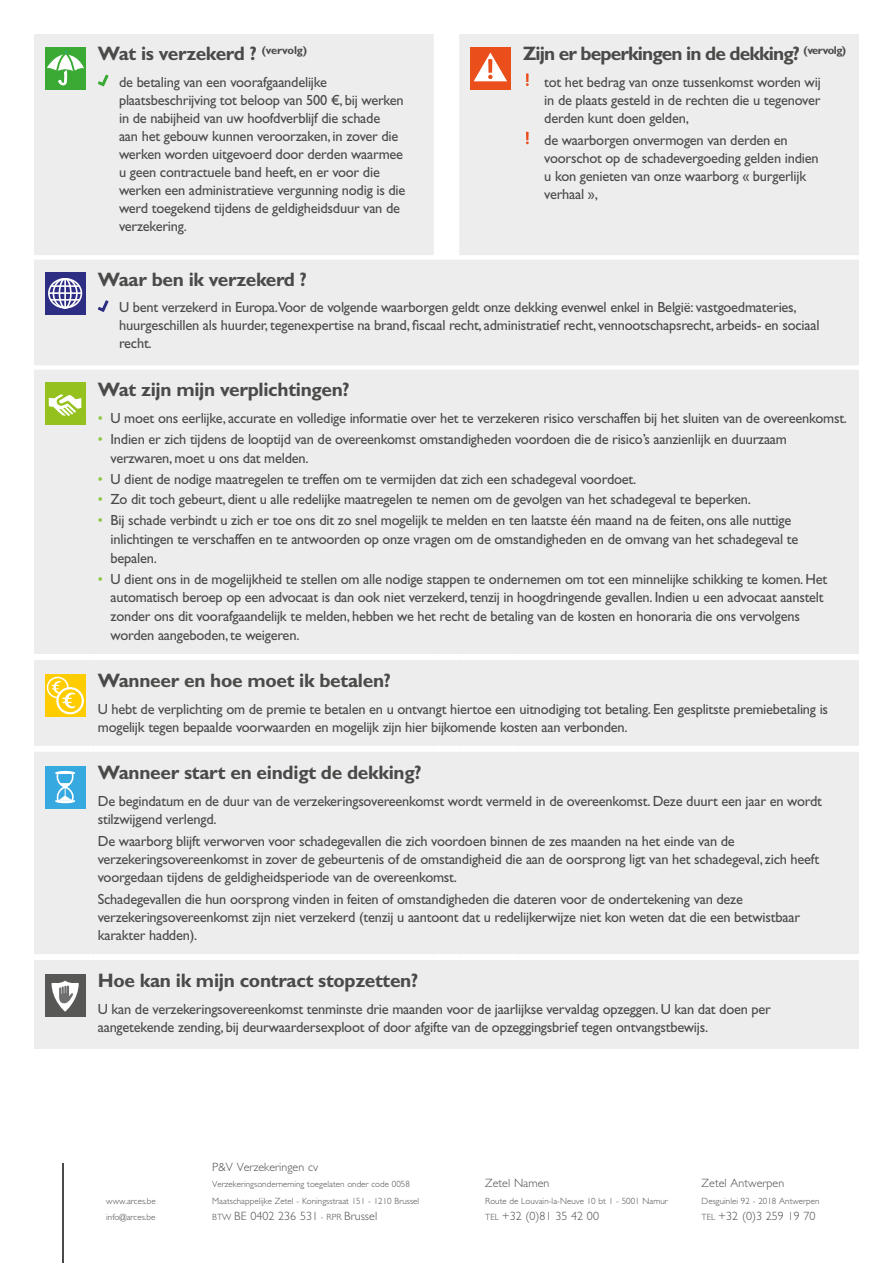
<style>
.page{position:relative;width:893px;height:1263px;background:#fff}
.page>*{position:absolute;margin:0;border:0;box-sizing:border-box;transform-origin:0 0}
.t1{font:700 19.5px "Gill Sans Std";letter-spacing:-.015em;color:#4a4a49}
.t2{font:700 19.5px "Gill Sans Std";letter-spacing:-.045em;color:#4a4a49}
.t3{font:14.7px/18px "Gill Sans Std";letter-spacing:-.015em;color:#4a4a49}
.t4{font:300 12px "Gill Sans Std";letter-spacing:.005em;color:#4a4a49}
.t5{font:300 9px/16.5px "Gill Sans Std";letter-spacing:.005em;color:#4a4a49}
.s1{color:#8dc73f}
.s2{font-size:9px}
</style>
<div class="page">
<hr style="left:63px;top:1163px;width:1px;height:100px;background:#4a4a49">
<div style="left:34px;top:34px;width:825px;height:1015px;background:#ededed"></div>
<div style="left:94px;top:654px;width:340px;height:6px;background:#fff"></div>
<div style="left:434px;top:654px;width:25px;height:6px;background:#fff"></div>
<div style="left:459px;top:654px;width:60px;height:6px;background:#fff"></div>
<div style="left:519px;top:654px;width:340px;height:6px;background:#fff"></div>
<div style="left:94px;top:746px;width:340px;height:6px;background:#fff"></div>
<div style="left:434px;top:746px;width:25px;height:6px;background:#fff"></div>
<div style="left:459px;top:746px;width:60px;height:6px;background:#fff"></div>
<div style="left:519px;top:746px;width:340px;height:6px;background:#fff"></div>
<div style="left:94px;top:954px;width:340px;height:6px;background:#fff"></div>
<div style="left:434px;top:954px;width:25px;height:6px;background:#fff"></div>
<div style="left:459px;top:954px;width:60px;height:6px;background:#fff"></div>
<div style="left:519px;top:954px;width:340px;height:6px;background:#fff"></div>
<div style="left:34px;top:654px;width:60px;height:6px;background:#fff"></div>
<div style="left:34px;top:746px;width:60px;height:6px;background:#fff"></div>
<div style="left:34px;top:954px;width:60px;height:6px;background:#fff"></div>
<div style="left:45px;top:47px;width:41px;height:42px;background:#3aaa35"></div>
<svg style="left:47px;top:50px;width:37px;height:35px"></svg>
<svg style="left:98px;top:75px;width:11px;height:11px"></svg>
<div style="left:470px;top:47px;width:41px;height:42px;background:#e94e1b"></div>
<svg style="left:474px;top:53px;width:33px;height:28px"></svg>
<svg style="left:526px;top:73px;width:3px;height:13px"></svg>
<svg style="left:526px;top:131px;width:3px;height:13px"></svg>
<svg style="left:45px;top:272px;width:41px;height:43px"></svg>
<div style="left:48px;top:278px;width:34px;height:31px;border:2px solid #fff;border-radius:50%"></div>
<div style="left:53px;top:278px;width:25px;height:31px;border:2px solid #fff;border-radius:50%"></div>
<div style="left:59px;top:278px;width:13px;height:31px;border:2px solid #fff;border-radius:50%"></div>
<hr style="left:64px;top:279px;width:2px;height:30px;background:#fff">
<hr style="left:51px;top:285px;width:29px;height:2px;background:#fff">
<hr style="left:51px;top:299px;width:29px;height:2px;background:#fff">
<hr style="left:49px;top:292px;width:32px;height:2px;background:#fff">
<svg style="left:98px;top:300px;width:11px;height:12px"></svg>
<div style="left:45px;top:382px;width:41px;height:43px;background:#95c11f"></div>
<svg style="left:49px;top:394px;width:33px;height:22px"></svg>
<div style="left:45px;top:674px;width:41px;height:42px;background:#fc0"></div>
<div style="left:47px;top:677px;width:22px;height:21px;border:2px solid #fff;border-radius:50%"></div>
<svg style="left:57px;top:688px;width:26px;height:25px"></svg>
<div style="left:56px;top:687px;width:28px;height:27px;border:2px solid #fff;border-radius:50%"></div>
<svg style="left:51px;top:680px;width:25px;height:29px"></svg>
<div style="left:45px;top:766px;width:41px;height:42px;background:#36a9e1"></div>
<svg style="left:55px;top:771px;width:20px;height:32px"></svg>
<div style="left:45px;top:974px;width:41px;height:43px;background:#575756"></div>
<svg style="left:52px;top:980px;width:27px;height:32px"></svg>
<h1 class="t1" style="left:98px;top:42px;width:211px">Wat is verzekerd ? <sup>(vervolg)</sup></h1>
<p class="t3" style="left:119px;top:73px;width:288px">de betaling van een voorafgaandelijke plaatsbeschrijving tot beloop van 500 €, bij werken in de nabijheid van uw hoofdverblijf die schade<br>aan het gebouw kunnen veroorzaken, in zover die werken worden uitgevoerd door derden waarmee u geen contractuele band heeft, en er voor die werken een administratieve vergunning nodig is die werd toegekend tijdens de geldigheidsduur van de verzekering.</p>
<h1 class="t2" style="left:523px;top:42px;width:325px">Zijn er beperkingen in de dekking? <sup>(vervolg)</sup></h1>
<p class="t3" style="left:544px;top:73px;width:278px;text-align:justify">tot het bedrag van onze tussenkomst worden wij in de plaats gesteld in de rechten die u tegenover derden kunt doen gelden,</p>
<p class="t3" style="left:544px;top:131px;width:276px">de waarborgen onvermogen van derden en voorschot op de schadevergoeding gelden indien u kon genieten van onze waarborg « burgerlijk verhaal »,</p>
<h1 class="t1" style="left:98px;top:268px;width:211px">Waar ben ik verzekerd ?</h1>
<p class="t3" style="left:119px;top:298px;width:702px">U bent verzekerd in Europa.Voor de volgende waarborgen geldt onze dekking evenwel enkel in België: vastgoedmateries, huurgeschillen als huurder, tegenexpertise na brand, fiscaal recht, administratief recht, vennootschapsrecht, arbeids- en sociaal recht.</p>
<h1 class="t1" style="left:98px;top:378px;width:253px">Wat zijn mijn verplichtingen?</h1>
<p class="t3" style="left:98px;top:409px;width:751px"><span class="s1">•</span> U moet ons eerlijke, accurate en volledige informatie over het te verzekeren risico verschaffen bij het sluiten van de overeenkomst.</p>
<p class="t3" style="left:111px;top:430px;width:678px;line-height:18.8px;text-indent:-13px"><span class="s1">•</span> Indien er zich tijdens de looptijd van de overeenkomst omstandigheden voordoen die de risico’s aanzienlijk en duurzaam verzwaren, moet u ons dat melden.</p>
<p class="t3" style="left:98px;top:470px;width:540px"><span class="s1">•</span> U dient de nodige maatregelen te treffen om te vermijden dat zich een schadegeval voordoet.</p>
<p class="t3" style="left:98px;top:491px;width:655px"><span class="s1">•</span> Zo dit toch gebeurt, dient u alle redelijke maatregelen te nemen om de gevolgen van het schadegeval te beperken.</p>
<p class="t3" style="left:111px;top:511px;width:689px;line-height:18.8px;text-indent:-13px"><span class="s1">•</span> Bij schade verbindt u zich er toe ons dit zo snel mogelijk te melden en ten laatste één maand na de feiten, ons alle nuttige inlichtingen te verschaffen en te antwoorden op onze vragen om de omstandigheden en de omvang van het schadegeval te bepalen.</p>
<p class="t3" style="left:111px;top:569px;width:718px;line-height:18.8px;text-indent:-13px"><span class="s1">•</span> U dient ons in de mogelijkheid te stellen om alle nodige stappen te ondernemen om tot een minnelijke schikking te komen. Het automatisch beroep op een advocaat is dan ook niet verzekerd, tenzij in hoogdringende gevallen. Indien u een advocaat aanstelt zonder ons dit voorafgaandelijk te melden, hebben we het recht de betaling van de kosten en honoraria die ons vervolgens worden aangeboden, te weigeren.</p>
<h1 class="t1" style="left:98px;top:669px;width:295px">Wanneer en hoe moet ik betalen?</h1>
<p class="t3" style="left:98px;top:700px;width:732px">U hebt de verplichting om de premie te betalen en u ontvangt hiertoe een uitnodiging tot betaling. Een gesplitste premiebetaling is mogelijk tegen bepaalde voorwaarden en mogelijk zijn hier bijkomende kosten aan verbonden.</p>
<h1 class="t1" style="left:98px;top:761px;width:325px">Wanneer start en eindigt de dekking?</h1>
<p class="t3" style="left:98px;top:792px;width:726px">De begindatum en de duur van de verzekeringsovereenkomst wordt vermeld in de overeenkomst. Deze duurt een jaar en wordt stilzwijgend verlengd.</p>
<p class="t3" style="left:98px;top:832px;width:723px">De waarborg blijft verworven voor schadegevallen die zich voordoen binnen de zes maanden na het einde van de verzekeringsovereenkomst in zover de gebeurtenis of de omstandigheid die aan de oorsprong ligt van het schadegeval, zich heeft voorgedaan tijdens de geldigheidsperiode van de overeenkomst.</p>
<p class="t3" style="left:98px;top:890px;width:704px">Schadegevallen die hun oorsprong vinden in feiten of omstandigheden die dateren voor de ondertekening van deze verzekeringsovereenkomst zijn niet verzekerd (tenzij u aantoont dat u redelijkerwijze niet kon weten dat die een betwistbaar karakter hadden).</p>
<h1 class="t1" style="left:98px;top:969px;width:322px">Hoe kan ik mijn contract stopzetten?</h1>
<p class="t3" style="left:98px;top:1000px;width:675px">U kan de verzekeringsovereenkomst tenminste drie maanden voor de jaarlijkse vervaldag opzeggen. U kan dat doen per aangetekende zending, bij deurwaardersexploot of door afgifte van de opzeggingsbrief tegen ontvangstbewijs.</p>
<p class="t5" style="left:106px;top:1192px;width:51px">www.arces.be info@arces.be</p>
<p class="t4" style="left:212px;top:1160px;width:107px">P&amp;V Verzekeringen cv</p>
<p class="t5" style="left:212px;top:1176px;width:209px">Verzekeringsonderneming toegelaten onder code 0058<br>Maatschappelijke Zetel - Koningsstraat 151 - 1210 Brussel</p>
<p class="t4" style="left:212px;top:1209px;width:167px"><span class="s2">BTW</span> BE 0402 236 531 <span class="s2">- RPR</span> Brussel</p>
<p class="t4" style="left:485px;top:1176px;width:66px">Zetel Namen</p>
<p class="t5" style="left:485px;top:1192px;width:184px">Route de Louvain-la-Neuve 10 bt 1 - 5001 Namur</p>
<p class="t4" style="left:485px;top:1209px;width:115px"><span class="s2">TEL</span> +32 (0)81 35 42 00</p>
<p class="t4" style="left:702px;top:1176px;width:84px">Zetel Antwerpen</p>
<p class="t5" style="left:702px;top:1192px;width:119px">Desguinlei 92 - 2018 Antwerpen</p>
<p class="t4" style="left:702px;top:1209px;width:115px"><span class="s2">TEL</span> +32 (0)3 259 19 70</p>
</div>
